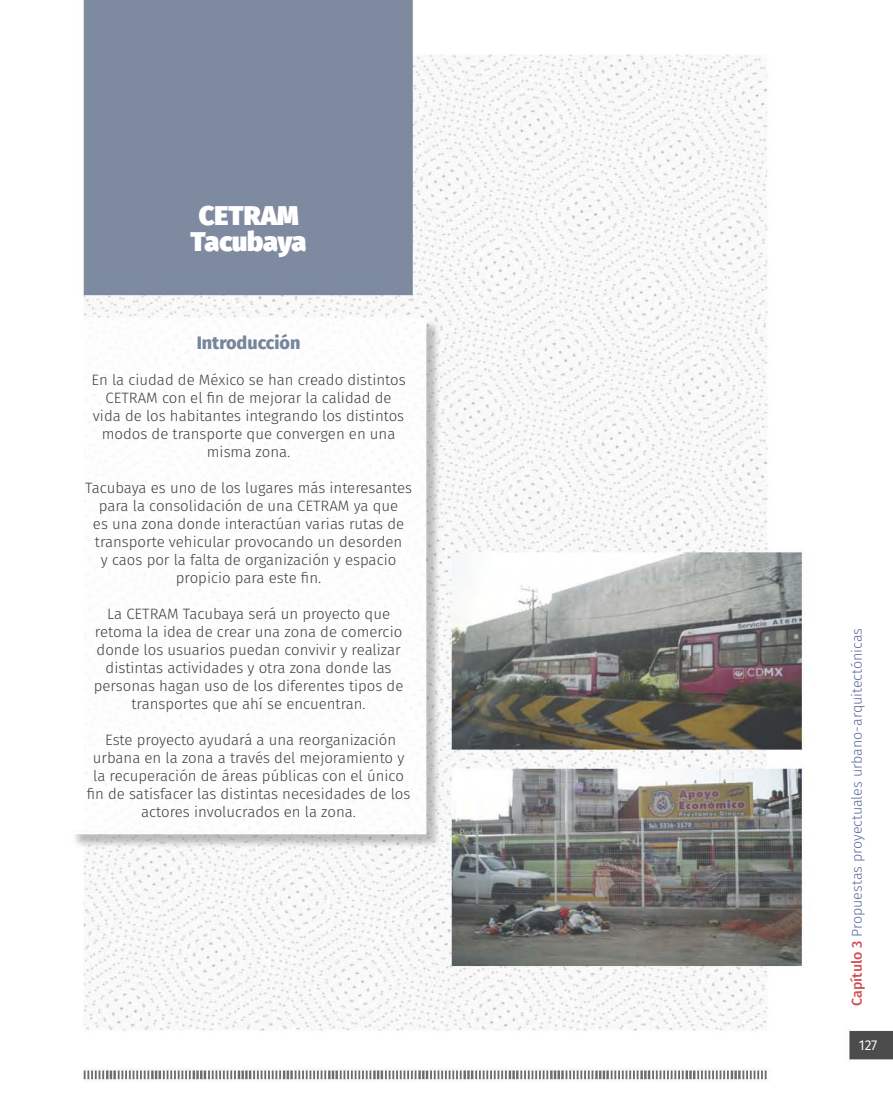
<style>
.page{position:relative;width:893px;height:1106px;background:#fff}
.page>*{position:absolute;margin:0;border:0;box-sizing:border-box;transform-origin:0 0}
.t1{font:900 27px/25.5px "Fira Sans";color:#fff}
.t2{font:800 18px "Fira Sans";color:#77869b}
.t3{font:300 15px/18px "Fira Sans";color:#3d3f40;text-align:center}
.t4{font:300 14.25px "Fira Sans";color:#566699}
.t5{font:14.25px "Fira Sans";color:#fff}
.s1{font-weight:500;color:#d34e52}
</style>
<div class="page">
<img style="left:75px;top:0;width:818px;height:1082px">
<h1 class="t1" style="left:191px;top:200px;width:117px">CETRAM<br>Tacubaya</h1>
<p class="t2" style="left:197px;top:327px;width:105px">Introducción</p>
<p class="t3" style="left:92px;top:370px;width:316px">En la ciudad de México se han creado distintos CETRAM con el fin de mejorar la calidad de vida de los habitantes integrando los distintos modos de transporte que convergen en una misma zona.</p>
<p class="t3" style="left:85px;top:478px;width:328px">Tacubaya es uno de los lugares más interesantes para la consolidación de una CETRAM ya que<br>es una zona donde interactúan varias rutas de transporte vehicular provocando un desorden<br>y caos por la falta de organización y espacio propicio para este fin.</p>
<p class="t3" style="left:94px;top:604px;width:311px">La CETRAM Tacubaya será un proyecto que retoma la idea de crear una zona de comercio donde los usuarios puedan convivir y realizar distintas actividades y otra zona donde las personas hagan uso de los diferentes tipos de transportes que ahí se encuentran.</p>
<p class="t3" style="left:87px;top:730px;width:325px">Este proyecto ayudará a una reorganización urbana en la zona a través del mejoramiento y la recuperación de áreas públicas con el único fin de satisfacer las distintas necesidades de los actores involucrados en la zona.</p>
<p class="t4" style="left:847px;top:1006px;width:379px;rotate:-90deg"><span class="s1">Capítulo 3</span> Propuestas proyectuales urbano-arquitectónicas</p>
<p class="t5" style="left:859px;top:1034px;width:20px">127</p>
</div>
